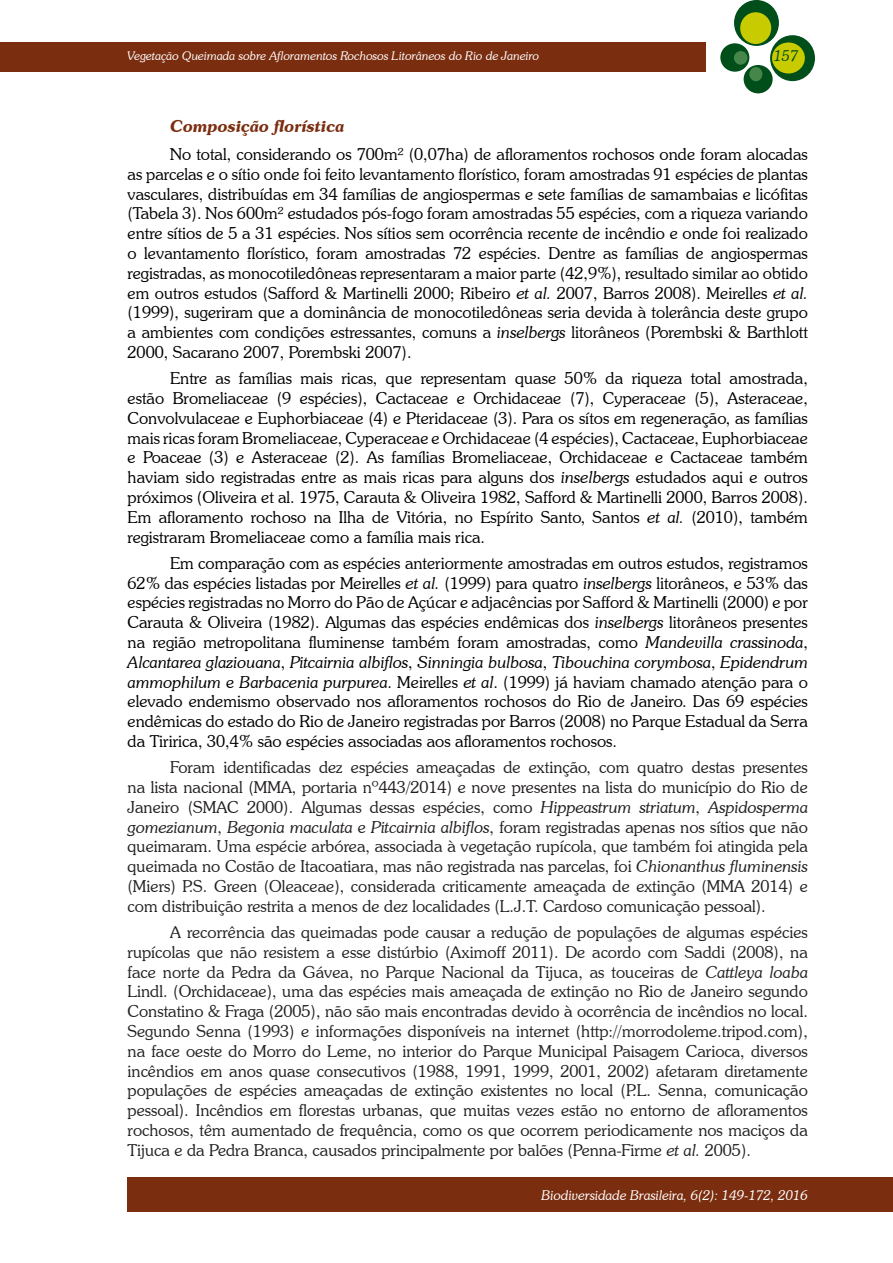
<style>
.page{position:relative;width:893px;height:1263px;background:#fff}
.page>*{position:absolute;margin:0;border:0;box-sizing:border-box;transform-origin:0 0}
.t1{font:300 16.5px/19.8px "Souvenir IT Cby BT";color:#000;text-align:justify}
.t2{font:300 16.5px/19.8px "Souvenir IT Cby BT";color:#222;text-align:justify}
.t3{font:italic 600 16.5px "Souvenir IT Cby BT";color:#7b2d0f}
.t4{font:italic 300 15px "Souvenir IT Cby BT";color:#004e1a}
.t5{font:italic 300 13.5px "Souvenir IT Cby BT";color:#fff}
.t6{font:italic 300 12px "Souvenir IT Cby BT";color:#fff}
.s1{font-style:italic}
.s2{color:#231f20}
.s3{font-style:italic;color:#231f20}
</style>
<div class="page">
<div style="left:0;top:43px;width:705px;height:29px;background:#7b2d0f"></div>
<div style="left:734px;top:0;width:45px;height:46px;background:#004e1a;border-radius:50%"></div>
<div style="left:770px;top:35px;width:45px;height:46px;background:#004e1a;border-radius:50%"></div>
<div style="left:720px;top:43px;width:29px;height:29px;background:#004e1a;border-radius:50%"></div>
<div style="left:744px;top:65px;width:29px;height:28px;background:#004e1a;border-radius:50%"></div>
<div style="left:740px;top:12px;width:31px;height:32px;background:#c8cb00;border-radius:50%"></div>
<div style="left:772px;top:42px;width:33px;height:31px;background:#c8cb00;border-radius:50%"></div>
<div style="left:734px;top:51px;width:13px;height:14px;background:#47864a;border-radius:50%"></div>
<div style="left:749px;top:67px;width:13px;height:14px;background:#47864a;border-radius:50%"></div>
<div style="left:128px;top:1178px;width:765px;height:34px;background:#7b2d0f"></div>
<p class="t6" style="left:128px;top:48px;width:413px">Vegetação Queimada sobre Afloramentos Rochosos Litorâneos do Rio de Janeiro</p>
<p class="t4" style="left:774px;top:46px;width:26px">157</p>
<p class="t3" style="left:170px;top:115px;width:176px">Composição florística</p>
<p class="t1" style="left:128px;top:144px;width:682px;text-indent:43px">No total, considerando os 700m² (0,07ha) de afloramentos rochosos onde foram alocadas as parcelas e o sítio onde foi feito levantamento florístico, foram amostradas 91 espécies de plantas vasculares, distribuídas em 34 famílias de angiospermas e sete famílias de samambaias e licófitas (Tabela 3). Nos 600m² estudados pós-fogo foram amostradas 55 espécies, com a riqueza variando entre sítios de 5 a 31 espécies. Nos sítios sem ocorrência recente de incêndio e onde foi realizado o levantamento florístico, foram amostradas 72 espécies. Dentre as famílias de angiospermas registradas, as monocotiledôneas representaram a maior parte (42,9%), resultado similar ao obtido em outros estudos (Safford &amp; Martinelli 2000; Ribeiro <span class="s1">et al.</span> 2007, Barros 2008). Meirelles <span class="s1">et al. </span>(1999), sugeriram que a dominância de monocotiledôneas seria devida à tolerância deste grupo a ambientes com condições estressantes, comuns a <span class="s1">inselbergs</span> litorâneos (Porembski &amp; Barthlott 2000, Sacarano 2007, Porembski 2007).</p>
<p class="t1" style="left:128px;top:368px;width:682px;text-indent:43px">Entre as famílias mais ricas, que representam quase 50% da riqueza total amostrada, estão Bromeliaceae (9 espécies), Cactaceae e Orchidaceae (7), Cyperaceae (5), Asteraceae, Convolvulaceae e Euphorbiaceae (4) e Pteridaceae (3). Para os sítos em regeneração, as famílias mais ricas foram Bromeliaceae, Cyperaceae e Orchidaceae (4 espécies), Cactaceae, Euphorbiaceae e Poaceae (3) e Asteraceae (2). As famílias Bromeliaceae, Orchidaceae e Cactaceae também haviam sido registradas entre as mais ricas para alguns dos <span class="s1">inselbergs</span> estudados aqui e outros próximos (Oliveira et al. 1975, Carauta &amp; Oliveira 1982, Safford &amp; Martinelli 2000, Barros 2008).<br>Em afloramento rochoso na Ilha de Vitória, no Espírito Santo, Santos <span class="s1">et al.</span> (2010), também registraram Bromeliaceae como a família mais rica.</p>
<p class="t1" style="left:128px;top:553px;width:682px;text-indent:43px">Em comparação com as espécies anteriormente amostradas em outros estudos, registramos 62% das espécies listadas por Meirelles <span class="s1">et al.</span> (1999) para quatro <span class="s1">inselbergs</span> litorâneos, e 53% das espécies registradas no Morro do Pão de Açúcar e adjacências por Safford &amp; Martinelli (2000) e por Carauta &amp; Oliveira (1982). Algumas das espécies endêmicas dos <span class="s1">inselbergs</span> litorâneos presentes na região metropolitana fluminense também foram amostradas, como <span class="s1">Mandevilla crassinoda</span>, <span class="s1">Alcantarea glaziouana</span>, <span class="s1">Pitcairnia albiflos</span>, <span class="s1">Sinningia bulbosa</span>, <span class="s1">Tibouchina corymbosa</span>, <span class="s1">Epidendrum ammophilum</span> e <span class="s1">Barbacenia purpurea</span>. Meirelles <span class="s1">et al</span>. (1999) já haviam chamado atenção para o elevado endemismo observado nos afloramentos rochosos do Rio de Janeiro. Das 69 espécies endêmicas do estado do Rio de Janeiro registradas por Barros (2008) no Parque Estadual da Serra da Tiririca, 30,4% são espécies associadas aos afloramentos rochosos.</p>
<p class="t2" style="left:128px;top:757px;width:682px;text-indent:43px"><span class="s2">Foram identificadas dez espécies ameaçadas de extinção, com quatro destas presentes na lista nacional (MMA, portaria nº443/2014) e nove presentes na lista do município do Rio de Janeiro (SMAC 2000). Algumas dessas espécies, como</span> <span class="s3">Hippeastrum striatum</span><span class="s2">,</span> <span class="s3">Aspidosperma gomezianum</span><span class="s2">,</span> <span class="s3">Begonia maculata</span> <span class="s2">e</span> <span class="s3">Pitcairnia albiflos</span><span class="s2">, foram registradas apenas nos sítios que não queimaram.</span> Uma espécie arbórea, associada à vegetação rupícola, que também foi atingida pela queimada no Costão de Itacoatiara, mas não registrada nas parcelas, foi <span class="s1">Chionanthus fluminensis </span>(Miers) P.S. Green (Oleaceae), considerada criticamente ameaçada de extinção (MMA 2014) e com distribuição restrita a menos de dez localidades (L.J.T. Cardoso comunicação pessoal).</p>
<p class="t2" style="left:128px;top:922px;width:682px;text-indent:43px">A recorrência das queimadas pode causar a redução de populações de algumas espécies rupícolas que não resistem a esse distúrbio (Aximoff 2011). De acordo com Saddi (2008), na face norte da Pedra da Gávea, no Parque Nacional da Tijuca, as touceiras de <span class="s1">Cattleya loaba </span>Lindl. (Orchidaceae), uma das espécies mais ameaçada de extinção no Rio de Janeiro segundo Constatino &amp; Fraga (2005), não são mais encontradas devido à ocorrência de incêndios no local.<br>Segundo Senna (1993) e informações disponíveis na internet (http://morrodoleme.tripod.com), na face oeste do Morro do Leme, no interior do Parque Municipal Paisagem Carioca, diversos incêndios em anos quase consecutivos (1988, 1991, 1999, 2001, 2002) afetaram diretamente populações de espécies ameaçadas de extinção existentes no local (P.L. Senna, comunicação pessoal). Incêndios em florestas urbanas, que muitas vezes estão no entorno de afloramentos rochosos, têm aumentado de frequência, como os que ocorrem periodicamente nos maciços da Tijuca e da Pedra Branca, causados principalmente por balões (Penna-Firme <span class="s1">et al.</span> 2005).</p>
<p class="t5" style="left:541px;top:1187px;width:268px">Biodiversidade Brasileira, 6(2): 149-172, 2016</p>
</div>
